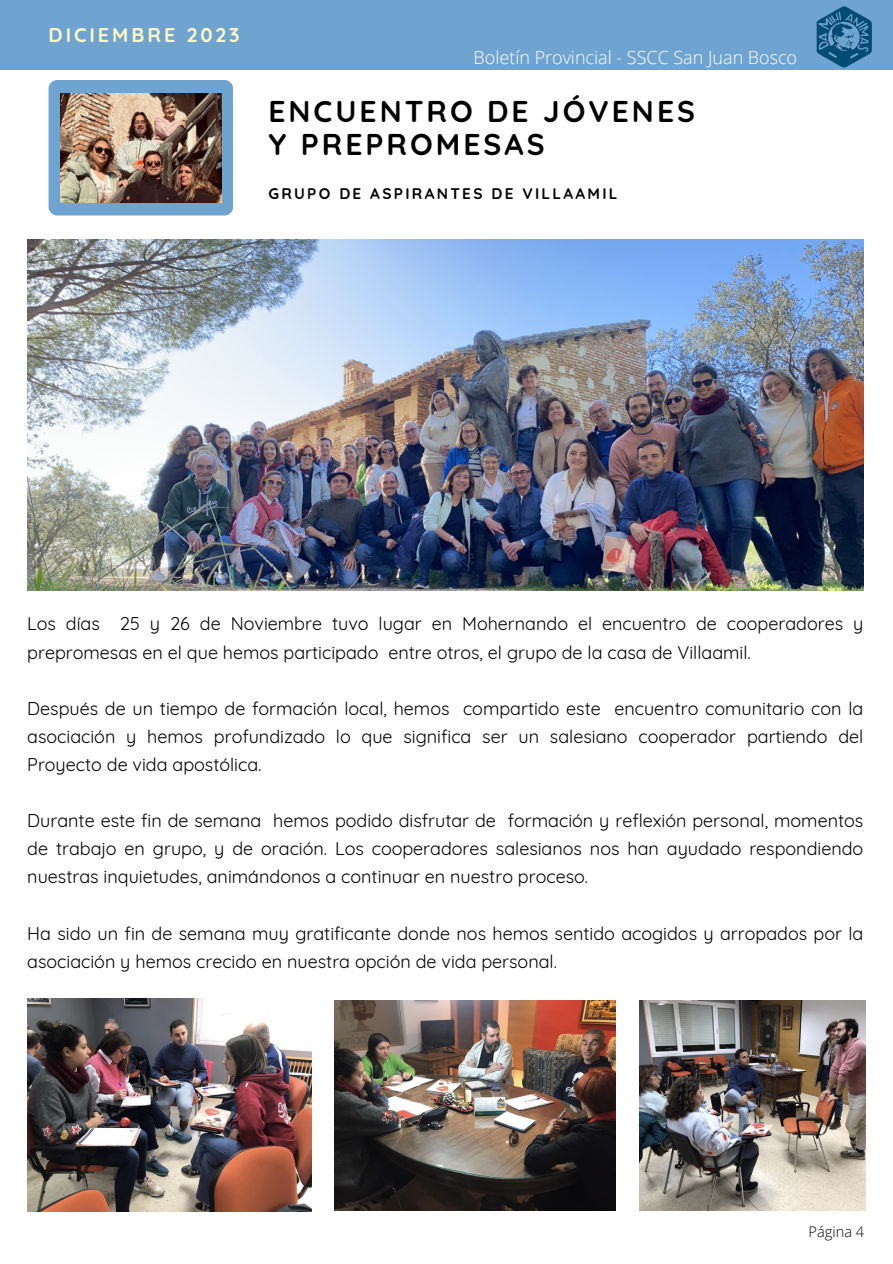
<style>
.page{position:relative;width:893px;height:1264px;background:#fff}
.page>*{position:absolute;margin:0;border:0;box-sizing:border-box;transform-origin:0 0}
.t1{font:700 30px "Quicksand";letter-spacing:.1em;color:#000}
.t2{font:700 19.8px "Quicksand";letter-spacing:.15em;color:#fff8c2}
.t3{font:18px/28px "Quicksand";color:#000}
.t4{font:300 18px "Open Sans";color:#fff}
.t5{font:16.35px "Quicksand";color:#000}
.t6{font:700 15.3px "Quicksand";letter-spacing:.15em;color:#000}
.t7{font:300 14.55px "Open Sans";color:#000}
</style>
<div class="page">
<div style="left:0;top:1px;width:892px;height:69px;background:#70a4d0"></div>
<img style="left:816px;top:7px;width:56px;height:61px">
<div style="left:49px;top:80px;width:184px;height:135px;background:#70a4d0;border-radius:9px"></div>
<img style="left:28px;top:239px;width:835px;height:351px">
<img style="left:60px;top:94px;width:161px;height:109px">
<img style="left:28px;top:998px;width:283px;height:213px">
<img style="left:334px;top:1000px;width:281px;height:210px">
<img style="left:639px;top:1000px;width:226px;height:210px">
<p class="t2" style="left:49px;top:22px;width:192px">DICIEMBRE 2023</p>
<p class="t4" style="left:473px;top:45px;width:325px">Boletín Provincial - SSCC San Juan Bosco</p>
<p class="t1" style="left:268px;top:92px;width:428px">ENCUENTRO DE JÓVENES</p>
<p class="t1" style="left:268px;top:125px;width:277px">Y PREPROMESAS</p>
<p class="t6" style="left:268px;top:184px;width:350px">GRUPO DE ASPIRANTES DE VILLAAMIL</p>
<p class="t5" style="left:321px;top:494px;width:4px">.</p>
<p class="t3" style="left:27px;top:609px;width:837px">Los días 25 y 26 de Noviembre tuvo lugar en Mohernando el encuentro de cooperadores y prepromesas en el que hemos participado entre otros, el grupo de la casa de Villaamil.</p>
<p class="t3" style="left:27px;top:694px;width:837px;text-align:justify">Después de un tiempo de formación local, hemos compartido este encuentro comunitario con la asociación y hemos profundizado lo que significa ser un salesiano cooperador partiendo del Proyecto de vida apostólica.</p>
<p class="t3" style="left:27px;top:806px;width:837px;text-align:justify">Durante este fin de semana hemos podido disfrutar de formación y reflexión personal, momentos de trabajo en grupo, y de oración. Los cooperadores salesianos nos han ayudado respondiendo nuestras inquietudes, animándonos a continuar en nuestro proceso.</p>
<p class="t3" style="left:27px;top:918px;width:837px">Ha sido un fin de semana muy gratificante donde nos hemos sentido acogidos y arropados por la asociación y hemos crecido en nuestra opción de vida personal.</p>
<p class="t7" style="left:808px;top:1221px;width:57px">Página 4</p>
</div>
